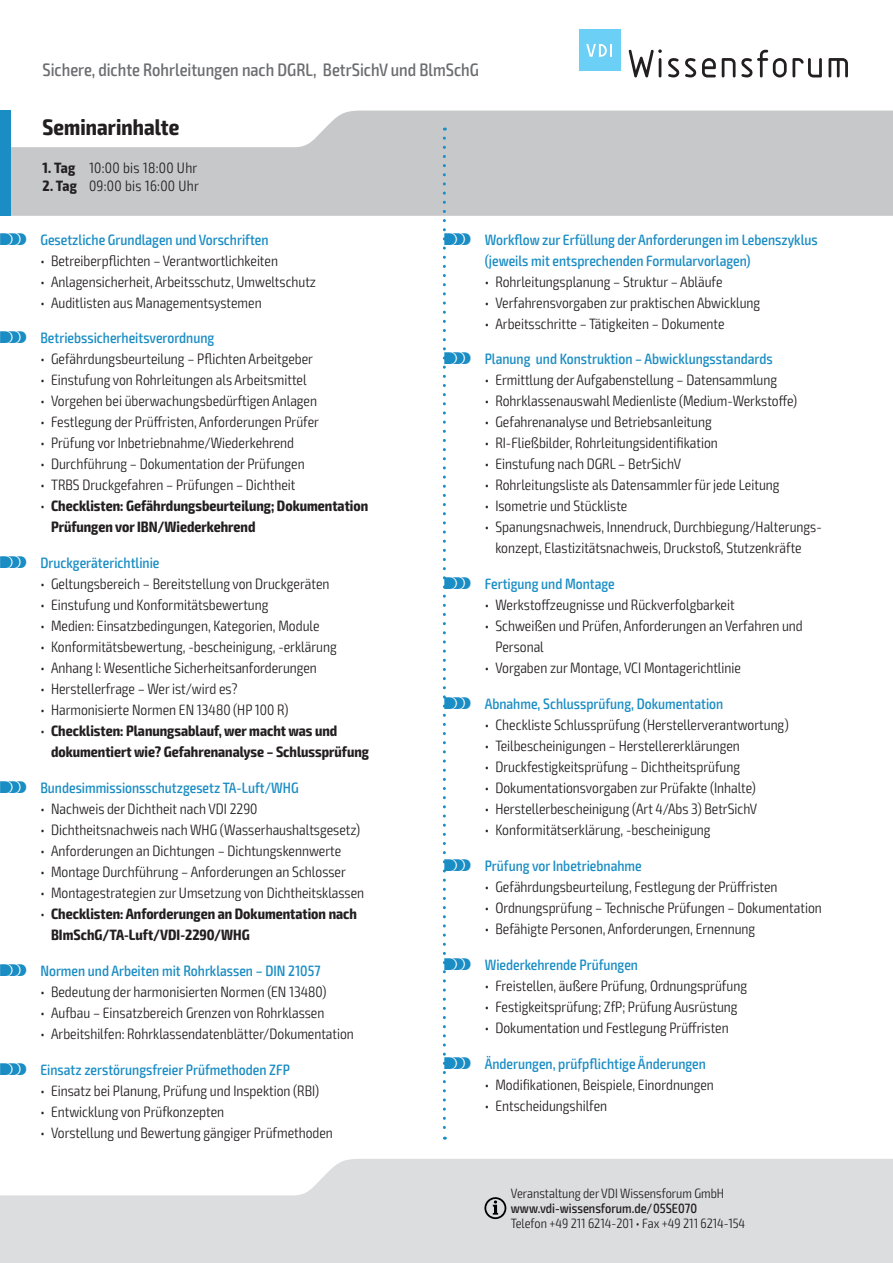
<style>
.page{position:relative;width:893px;height:1263px;background:#fff}
.page>*{position:absolute;margin:0;border:0;box-sizing:border-box;transform-origin:0 0}
.t1{font:700 condensed 22.5px "Exo 2";letter-spacing:.005em;color:#231f20}
.t2{font:500 condensed 18px "Exo 2";color:#6c6d70}
.t3{font:300 condensed 15px/21px "Exo 2";color:#231f20;text-align:center}
.t4{font:500 condensed 15px/21px "Exo 2";color:#1a8dc4}
.t5{font:700 condensed 15px/21px "Exo 2";color:#231f20}
.t6{font:300 condensed 15px "Exo 2";letter-spacing:.02em;color:#231f20}
.t7{font:300 condensed 13.5px "Exo 2";color:#231f20}
.t8{font:500 condensed 13.5px "Exo 2";color:#231f20}
.s1{font-weight:700}
.s2{font-family:"VDI Iconset S4 A Regular";font-weight:400;font-stretch:normal}
.s3{font-weight:300}
</style>
<div class="page">
<svg style="left:0;top:1159px;width:893px;height:104px;background:#e0e1e3"></svg>
<svg style="left:11px;top:111px;width:882px;height:105px;background:#cdced0"></svg>
<div style="left:0;top:111px;width:11px;height:105px;background:#1a8dc4"></div>
<svg style="left:484px;top:1197px;width:22px;height:22px"></svg>
<svg style="left:629px;top:49px;width:33px;height:28px"></svg>
<svg style="left:668px;top:58px;width:11px;height:19px"></svg>
<svg style="left:685px;top:58px;width:11px;height:19px"></svg>
<svg style="left:702px;top:58px;width:14px;height:19px"></svg>
<svg style="left:722px;top:58px;width:13px;height:19px"></svg>
<svg style="left:741px;top:50px;width:81px;height:27px"></svg>
<svg style="left:828px;top:58px;width:20px;height:19px"></svg>
<div style="left:579px;top:30px;width:41px;height:41px;background:#6bcff6"></div>
<svg style="left:586px;top:44px;width:26px;height:13px"></svg>
<svg style="left:443px;top:138px;width:3px;height:1002px"></svg>
<p class="t2" style="left:43px;top:59px;width:438px">Sichere, dichte Rohrleitungen nach DGRL, BetrSichV und BlmSchG</p>
<h1 class="t1" style="left:43px;top:113px;width:138px">Seminarinhalte</h1>
<p class="t6" style="left:43px;top:159px;width:156px"><span class="s1">1. Tag</span> 10:00 bis 18:00 Uhr</p>
<p class="t6" style="left:43px;top:177px;width:158px"><span class="s1">2. Tag</span> 09:00 bis 16:00 Uhr</p>
<p class="t4" style="left:0;top:229px;width:270px"><span class="s2">S</span> Gesetzliche Grundlagen und Vorschriften</p>
<p class="t3" style="left:40px;top:250px;width:239px">• Betreiberpflichten – Verantwortlichkeiten</p>
<p class="t3" style="left:40px;top:271px;width:277px">• Anlagensicherheit, Arbeitsschutz, Umweltschutz</p>
<p class="t3" style="left:40px;top:292px;width:223px">• Auditlisten aus Managementsystemen</p>
<p class="t4" style="left:0;top:328px;width:216px"><span class="s2">S</span> Betriebssicherheitsverordnung</p>
<p class="t3" style="left:40px;top:349px;width:274px">• Gefährdungsbeurteilung – Pflichten Arbeitgeber</p>
<p class="t3" style="left:40px;top:370px;width:268px">• Einstufung von Rohrleitungen als Arbeitsmittel</p>
<p class="t3" style="left:40px;top:391px;width:278px">• Vorgehen bei überwachungsbedürftigen Anlagen</p>
<p class="t3" style="left:40px;top:412px;width:280px">• Festlegung der Prüffristen, Anforderungen Prüfer</p>
<p class="t3" style="left:40px;top:433px;width:255px">• Prüfung vor Inbetriebnahme/Wiederkehrend</p>
<p class="t3" style="left:40px;top:454px;width:266px">• Durchführung – Dokumentation der Prüfungen</p>
<p class="t3" style="left:40px;top:475px;width:256px">• TRBS Druckgefahren – Prüfungen – Dichtheit</p>
<p class="t5" style="left:51px;top:496px;width:319px;text-indent:-11px"><span class="s3">•</span> Checklisten: Gefährdungsbeurteilung; Dokumentation<br>Prüfungen vor IBN/Wiederkehrend</p>
<p class="t4" style="left:0;top:553px;width:161px"><span class="s2">S</span> Druckgeräterichtlinie</p>
<p class="t3" style="left:40px;top:574px;width:291px">• Geltungsbereich – Bereitstellung von Druckgeräten</p>
<p class="t3" style="left:40px;top:595px;width:230px">• Einstufung und Konformitätsbewertung</p>
<p class="t3" style="left:40px;top:616px;width:281px">• Medien: Einsatzbedingungen, Kategorien, Module</p>
<p class="t3" style="left:40px;top:637px;width:298px">• Konformitätsbewertung, -bescheinigung, -erklärung</p>
<p class="t3" style="left:40px;top:658px;width:278px">• Anhang I: Wesentliche Sicherheitsanforderungen</p>
<p class="t3" style="left:40px;top:679px;width:199px">• Herstellerfrage – Wer ist/wird es?</p>
<p class="t3" style="left:40px;top:700px;width:249px">• Harmonisierte Normen EN 13480 (HP 100 R)</p>
<p class="t5" style="left:51px;top:721px;width:319px;text-indent:-11px"><span class="s3">•</span> Checklisten: Planungsablauf, wer macht was und dokumentiert wie? Gefahrenanalyse – Schlussprüfung</p>
<p class="t4" style="left:0;top:778px;width:300px"><span class="s2">S</span> Bundesimmissionsschutzgesetz TA-Luft/WHG</p>
<p class="t3" style="left:40px;top:799px;width:219px">• Nachweis der Dichtheit nach VDI 2290</p>
<p class="t3" style="left:40px;top:820px;width:321px">• Dichtheitsnachweis nach WHG (Wasserhaushaltsgesetz)</p>
<p class="t3" style="left:40px;top:841px;width:302px">• Anforderungen an Dichtungen – Dichtungskennwerte</p>
<p class="t3" style="left:40px;top:862px;width:307px">• Montage Durchführung – Anforderungen an Schlosser</p>
<p class="t3" style="left:40px;top:883px;width:325px">• Montagestrategien zur Umsetzung von Dichtheitsklassen</p>
<p class="t5" style="left:51px;top:904px;width:307px;text-indent:-11px"><span class="s3">•</span> Checklisten: Anforderungen an Dokumentation nach<br>BImSchG/TA-Luft/VDI-2290/WHG</p>
<p class="t4" style="left:0;top:961px;width:322px"><span class="s2">S</span> Normen und Arbeiten mit Rohrklassen – DIN 21057</p>
<p class="t3" style="left:40px;top:982px;width:287px">• Bedeutung der harmonisierten Normen (EN 13480)</p>
<p class="t3" style="left:40px;top:1003px;width:285px">• Aufbau – Einsatzbereich Grenzen von Rohrklassen</p>
<p class="t3" style="left:40px;top:1024px;width:315px">• Arbeitshilfen: Rohrklassendatenblätter/Dokumentation</p>
<p class="t4" style="left:0;top:1059px;width:291px"><span class="s2">S</span> Einsatz zerstörungsfreier Prüfmethoden ZFP</p>
<p class="t3" style="left:40px;top:1080px;width:280px">• Einsatz bei Planung, Prüfung und Inspektion (RBI)</p>
<p class="t3" style="left:40px;top:1101px;width:185px">• Entwicklung von Prüfkonzepten</p>
<p class="t3" style="left:40px;top:1122px;width:294px">• Vorstellung und Bewertung gängiger Prüfmethoden</p>
<p class="t4" style="left:485px;top:229px;width:334px;text-indent:-40px"><span class="s2">S</span> Workflow zur Erfüllung der Anforderungen im Lebenszyklus (jeweils mit entsprechenden Formularvorlagen)</p>
<p class="t3" style="left:485px;top:271px;width:239px">• Rohrleitungsplanung – Struktur – Abläufe</p>
<p class="t3" style="left:485px;top:292px;width:277px">• Verfahrensvorgaben zur praktischen Abwicklung</p>
<p class="t3" style="left:485px;top:313px;width:241px">• Arbeitsschritte – Tätigkeiten – Dokumente</p>
<p class="t4" style="left:444px;top:349px;width:330px"><span class="s2">S</span> Planung und Konstruktion – Abwicklungsstandards</p>
<p class="t3" style="left:485px;top:370px;width:294px">• Ermittlung der Aufgabenstellung – Datensammlung</p>
<p class="t3" style="left:485px;top:391px;width:314px">• Rohrklassenauswahl Medienliste (Medium-Werkstoffe)</p>
<p class="t3" style="left:485px;top:412px;width:229px">• Gefahrenanalyse und Betriebsanleitung</p>
<p class="t3" style="left:485px;top:433px;width:235px">• RI-Fließbilder, Rohrleitungsidentifikation</p>
<p class="t3" style="left:485px;top:454px;width:198px">• Einstufung nach DGRL – BetrSichV</p>
<p class="t3" style="left:485px;top:475px;width:296px">• Rohrleitungsliste als Datensammler für jede Leitung</p>
<p class="t3" style="left:485px;top:496px;width:144px">• Isometrie und Stückliste</p>
<p class="t3" style="left:485px;top:517px;width:337px">• Spanungsnachweis, Innendruck, Durchbiegung/Halterungs&shy;konzept, Elastizitätsnachweis, Druckstoß, Stutzenkräfte</p>
<p class="t4" style="left:444px;top:574px;width:172px"><span class="s2">S</span> Fertigung und Montage</p>
<p class="t3" style="left:485px;top:595px;width:251px">• Werkstoffzeugnisse und Rückverfolgbarkeit</p>
<p class="t3" style="left:495px;top:616px;width:309px;text-align:left;text-indent:-11px">• Schweißen und Prüfen, Anforderungen an Verfahren und<br>Personal</p>
<p class="t3" style="left:485px;top:658px;width:258px">• Vorgaben zur Montage, VCI Montagerichtlinie</p>
<p class="t4" style="left:444px;top:694px;width:280px"><span class="s2">S</span> Abnahme, Schlussprüfung, Dokumentation</p>
<p class="t3" style="left:485px;top:715px;width:305px">• Checkliste Schlussprüfung (Herstellerverantwortung)</p>
<p class="t3" style="left:485px;top:736px;width:257px">• Teilbescheinigungen – Herstellererklärungen</p>
<p class="t3" style="left:485px;top:757px;width:257px">• Druckfestigkeitsprüfung – Dichtheitsprüfung</p>
<p class="t3" style="left:485px;top:778px;width:273px">• Dokumentationsvorgaben zur Prüfakte (Inhalte)</p>
<p class="t3" style="left:485px;top:799px;width:274px">• Herstellerbescheinigung (Art 4/Abs 3) BetrSichV</p>
<p class="t3" style="left:485px;top:820px;width:227px">• Konformitätserklärung, -bescheinigung</p>
<p class="t4" style="left:444px;top:856px;width:199px"><span class="s2">S</span> Prüfung vor Inbetriebnahme</p>
<p class="t3" style="left:485px;top:877px;width:294px">• Gefährdungsbeurteilung, Festlegung der Prüffristen</p>
<p class="t3" style="left:485px;top:898px;width:339px">• Ordnungsprüfung – Technische Prüfungen – Dokumentation</p>
<p class="t3" style="left:485px;top:919px;width:272px">• Befähigte Personen, Anforderungen, Ernennung</p>
<p class="t4" style="left:444px;top:954px;width:195px"><span class="s2">S</span> Wiederkehrende Prüfungen</p>
<p class="t3" style="left:485px;top:975px;width:264px">• Freistellen, äußere Prüfung, Ordnungsprüfung</p>
<p class="t3" style="left:485px;top:996px;width:254px">• Festigkeitsprüfung; ZfP; Prüfung Ausrüstung</p>
<p class="t3" style="left:485px;top:1017px;width:245px">• Dokumentation und Festlegung Prüffristen</p>
<p class="t4" style="left:444px;top:1053px;width:263px"><span class="s2">S</span> Änderungen, prüfpflichtige Änderungen</p>
<p class="t3" style="left:485px;top:1074px;width:231px">• Modifikationen, Beispiele, Einordnungen</p>
<p class="t3" style="left:485px;top:1095px;width:124px">• Entscheidungshilfen</p>
<p class="t7" style="left:511px;top:1185px;width:215px">Veranstaltung der VDI Wissensforum GmbH</p>
<p class="t8" style="left:511px;top:1200px;width:188px">www.vdi-wissensforum.de/05SE070</p>
<p class="t7" style="left:511px;top:1215px;width:236px">Telefon +49 211 6214-201 • Fax +49 211 6214-154</p>
</div>
